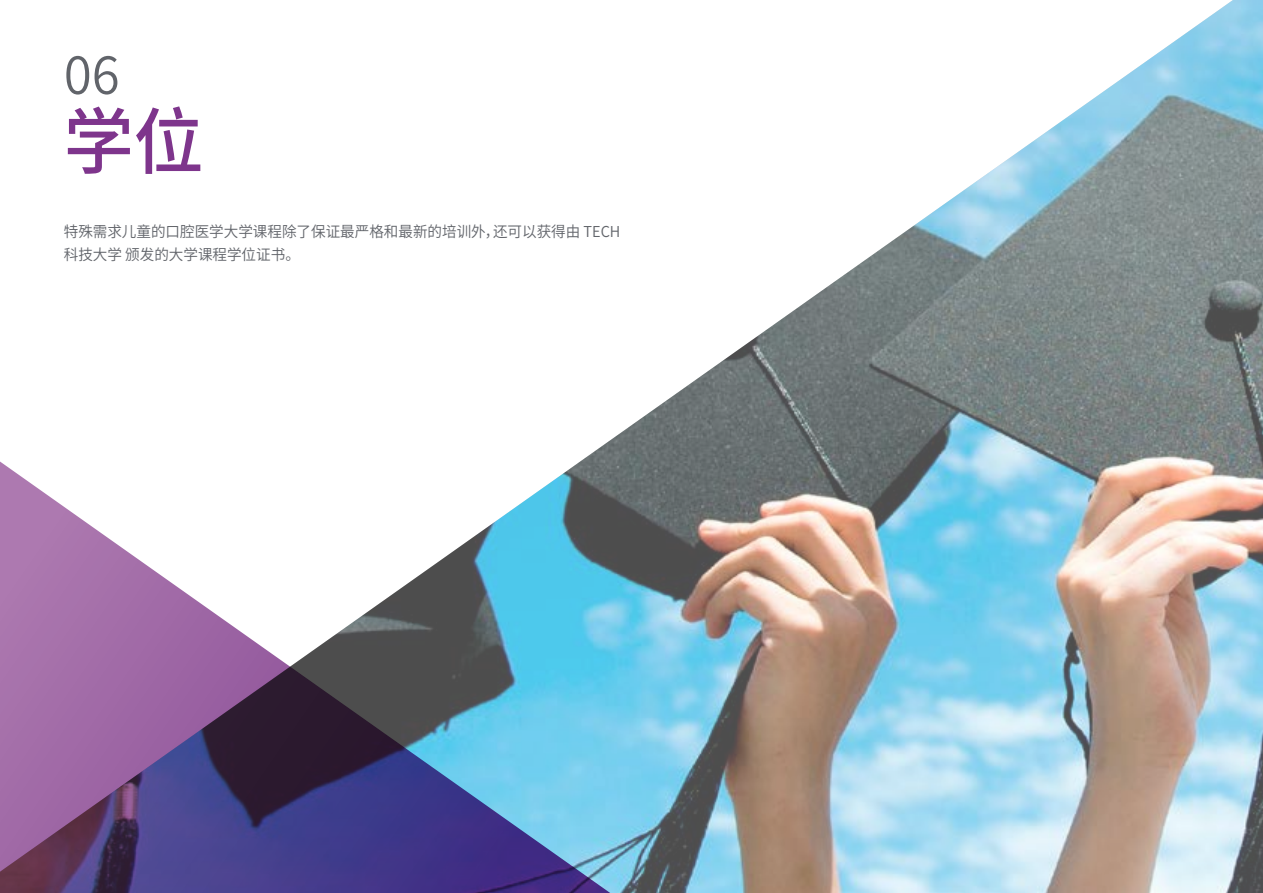
<style>
.page{position:relative;width:1263px;height:893px;background:#fff}
.page>*{position:absolute;margin:0;border:0;box-sizing:border-box;transform-origin:0 0}
.t1{font:500 72px "Source Han Sans CN";color:#7e358c}
.t2{font:52.5px "Source Han Sans CN";color:#61646a}
.t3{font:15px/22.5px "Source Han Sans CN";color:#61646a}
</style>
<div class="page">
<img style="left:602px;top:0;width:661px;height:893px">
<svg style="left:0;top:446px;width:640px;height:447px"></svg>
<h2 class="t2" style="left:64px;top:45px;width:57px">06</h2>
<h1 class="t1" style="left:64px;top:101px;width:141px">学位</h1>
<p class="t3" style="left:64px;top:221px;width:558px">特殊需求儿童的口腔医学大学课程除了保证最严格和最新的培训外，还可以获得由 TECH科技大学颁发的大学课程学位证书。</p>
</div>
